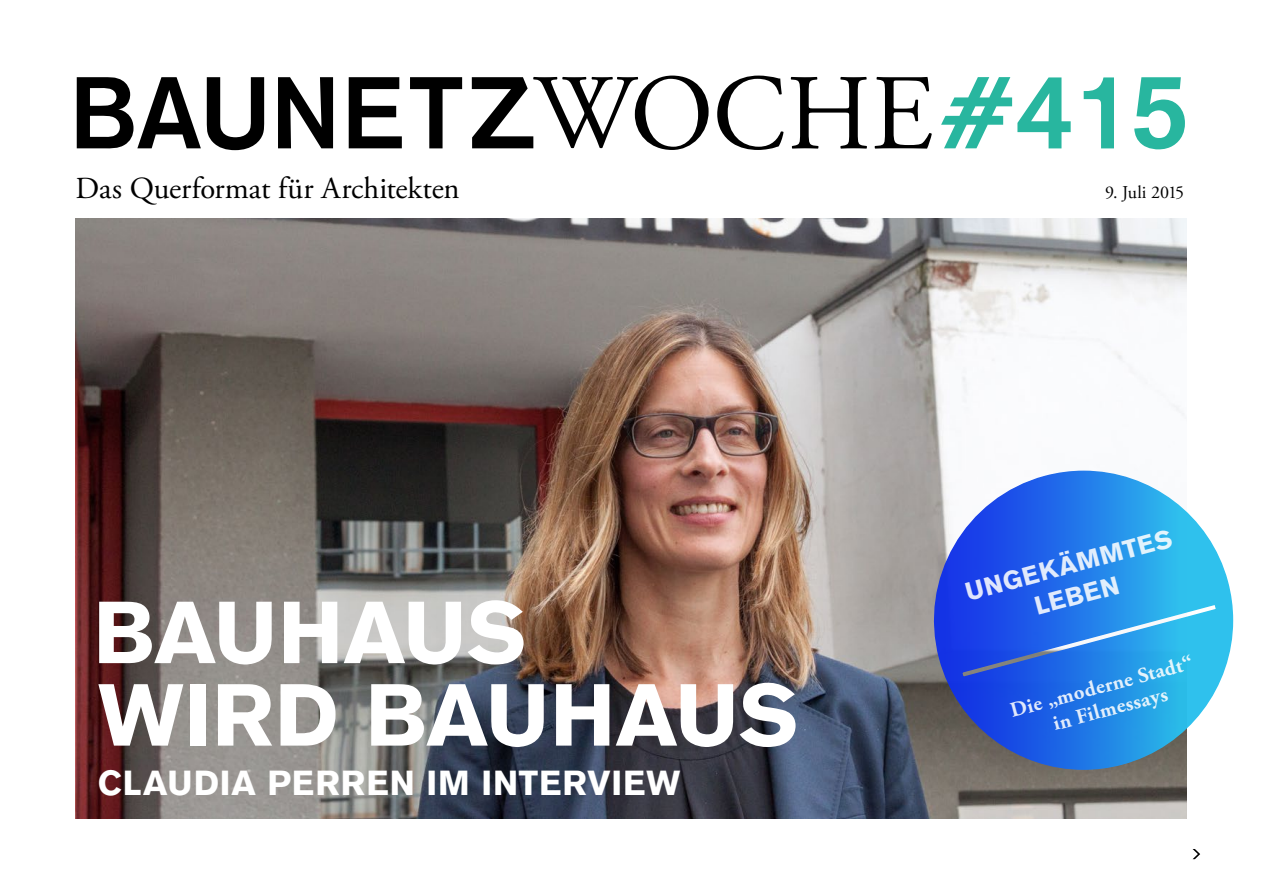
<style>
.page{position:relative;width:1263px;height:893px;background:#fff}
.page>*{position:absolute;margin:0;border:0;box-sizing:border-box;transform-origin:0 0}
.t1{font:500 105.15px "Akzidenz Grotesk BQ";color:#28b69f}
.t2{font:700 87px/82.5px "Akzidenz Grotesk BQ";color:#fff}
.t3{font:700 34.5px "Akzidenz Grotesk BQ";letter-spacing:.03em;color:#fff}
.t4{font:30.6px "Adobe Garamond Pro";letter-spacing:-.005em;color:#000}
.t5{font:700 25.5px/31.5px "Akzidenz Grotesk BQ";color:#fff;text-align:center}
.t6{font:700 21px/24px "Adobe Garamond Pro";color:#fff;text-align:center}
.t7{font:18px "Adobe Garamond Pro";letter-spacing:-.015em;color:#000}
</style>
<div class="page">
<img style="left:75px;top:219px;width:1111px;height:600px">
<svg style="left:932px;top:470px;width:302px;height:301px;background:#488cdf"></svg>
<svg style="left:77px;top:76px;width:855px;height:74px"></svg>
<svg style="left:941px;top:77px;width:71px;height:71px"></svg>
<svg style="left:1192px;top:849px;width:8px;height:10px"></svg>
<h3 class="t4" style="left:75px;top:170px;width:386px">Das Querformat für Architekten</h3>
<h2 class="t2" style="left:93px;top:592px;width:707px">BAUHAUS<br>WIRD BAUHAUS</h2>
<h3 class="t3" style="left:98px;top:763px;width:584px">CLAUDIA PERREN IM INTERVIEW</h3>
<h1 class="t1" style="left:1016px;top:47px;width:175px">415</h1>
<p class="t7" style="left:1105px;top:181px;width:81px">9. Juli 2015</p>
<p class="t5" style="left:962px;top:577px;width:215px;rotate:-15deg">UNGEKÄMMTES<br>LEBEN</p>
<p class="t6" style="left:1008px;top:699px;width:190px;rotate:-15deg">Die „moderne Stadt“ in Filmessays</p>
</div>
